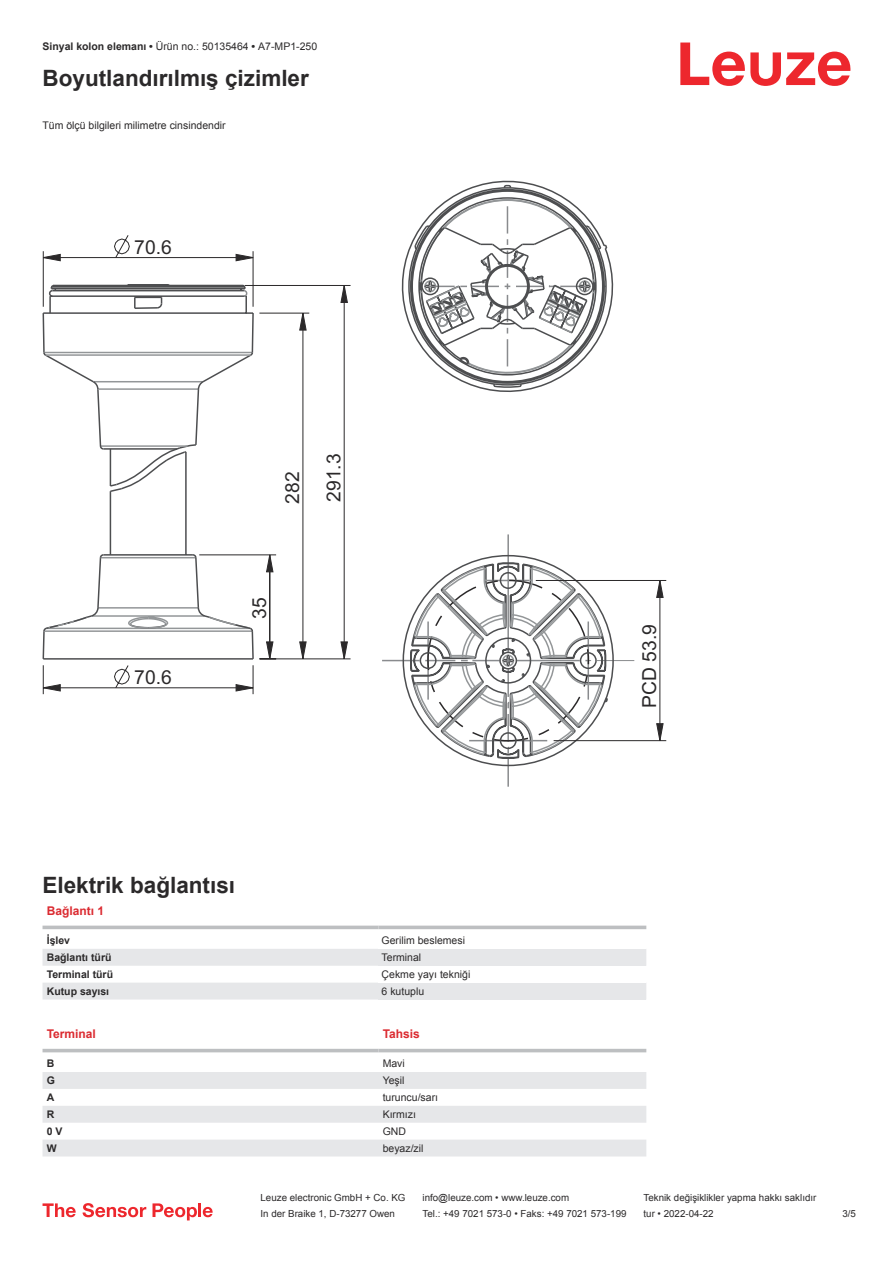
<style>
.page{position:relative;width:893px;height:1263px;background:#fff}
.page>*{position:absolute;margin:0;border:0;box-sizing:border-box;transform-origin:0 0}
.t1{font:700 22.5px "Arial";color:#2b292a}
.t2{font:19.35px/41.2px "Arial";color:#2b292a}
.t3{font:700 12px "Arial";color:#db2a30}
.t4{font:10.5px "Arial";color:#2b292a}
.t5{font:700 10.5px "Arial";color:#2b292a}
.t6{font:9.75px "Arial";color:#2b292a}
.s1{font-weight:700}
</style>
<div class="page">
<svg style="left:680px;top:43px;width:170px;height:43px"></svg>
<svg style="left:43px;top:925px;width:603px;height:5px"></svg>
<svg style="left:43px;top:949px;width:335px;height:50px"></svg>
<hr style="left:43px;top:926px;width:335px;height:3px;background:#bdbfc1">
<hr style="left:378px;top:926px;width:268px;height:3px;background:#bdbfc1">
<div style="left:378px;top:949px;width:268px;height:17px;background:#e6e7e9"></div>
<div style="left:378px;top:983px;width:268px;height:16px;background:#e6e7e9"></div>
<svg style="left:43px;top:1048px;width:603px;height:5px"></svg>
<svg style="left:43px;top:1072px;width:603px;height:84px;fill:#e6e7e9"></svg>
<hr style="left:43px;top:1049px;width:335px;height:3px;background:#bdbfc1">
<hr style="left:378px;top:1049px;width:268px;height:3px;background:#bdbfc1">
<svg style="left:43px;top:1203px;width:33px;height:14px"></svg>
<svg style="left:83px;top:1203px;width:63px;height:14px"></svg>
<svg style="left:153px;top:1203px;width:44px;height:17px"></svg>
<hr style="left:198px;top:1203px;width:3px;height:14px;background:#ed272d">
<svg style="left:203px;top:1207px;width:10px;height:10px"></svg>
<svg style="left:43px;top:181px;width:624px;height:606px"></svg>
<hr style="left:259px;top:658px;width:92px;height:1px;background:#2b292a">
<hr style="left:43px;top:251px;width:1px;height:56px;background:#2b292a">
<hr style="left:259px;top:313px;width:50px;height:1px;background:#2b292a">
<hr style="left:253px;top:251px;width:1px;height:56px;background:#2b292a">
<hr style="left:245px;top:285px;width:106px;height:1px;background:#2b292a">
<hr style="left:303px;top:313px;width:1px;height:346px;background:#2b292a">
<hr style="left:344px;top:285px;width:1px;height:374px;background:#2b292a">
<hr style="left:43px;top:257px;width:210px;height:1px;background:#2b292a">
<hr style="left:43px;top:687px;width:210px;height:1px;background:#2b292a">
<svg style="left:43px;top:665px;width:18px;height:29px"></svg>
<hr style="left:199px;top:554px;width:77px;height:1px;background:#2b292a">
<svg style="left:235px;top:641px;width:41px;height:53px"></svg>
<hr style="left:269px;top:555px;width:1px;height:104px;background:#2b292a">
<hr style="left:554px;top:740px;width:112px;height:1px;background:#2b292a">
<hr style="left:536px;top:580px;width:130px;height:1px;background:#2b292a">
<hr style="left:659px;top:580px;width:1px;height:161px;background:#2b292a">
<svg style="left:410px;top:184px;width:199px;height:576px"></svg>
<p class="t4" style="left:43px;top:43px;width:276px"><span class="s1">Sinyal kolon elemanı •</span> Ürün no.: 50135464 <span class="s1">•</span> A7-MP1-250</p>
<h1 class="t1" style="left:43px;top:63px;width:268px">Boyutlandırılmış çizimler</h1>
<p class="t4" style="left:43px;top:118px;width:185px">Tüm ölçü bilgileri milimetre cinsindendir</p>
<h2 class="t2" style="left:134px;top:227px;width:39px">70.6</h2>
<h2 class="t2" style="left:134px;top:657px;width:39px">70.6</h2>
<h2 class="t2" style="left:272px;top:504px;width:52px;rotate:-90deg">282<br>291.3</h2>
<h2 class="t2" style="left:239px;top:619px;width:23px;rotate:-90deg">35</h2>
<h1 class="t1" style="left:43px;top:869px;width:194px">Elektrik bağlantısı</h1>
<p class="t3" style="left:47px;top:902px;width:59px">Bağlantı 1</p>
<p class="t5" style="left:47px;top:933px;width:25px">İşlev</p>
<p class="t4" style="left:382px;top:933px;width:85px">Gerilim beslemesi</p>
<p class="t5" style="left:47px;top:950px;width:66px">Bağlantı türü</p>
<p class="t4" style="left:382px;top:950px;width:41px">Terminal</p>
<p class="t5" style="left:47px;top:967px;width:68px">Terminal türü</p>
<p class="t4" style="left:382px;top:967px;width:90px">Çekme yayı tekniği</p>
<p class="t5" style="left:47px;top:984px;width:64px">Kutup sayısı</p>
<p class="t4" style="left:382px;top:984px;width:44px">6 kutuplu</p>
<p class="t3" style="left:47px;top:1029px;width:51px">Terminal</p>
<p class="t3" style="left:383px;top:1029px;width:39px">Tahsis</p>
<p class="t5" style="left:47px;top:1060px;width:9px">B</p>
<p class="t4" style="left:383px;top:1060px;width:24px">Mavi</p>
<p class="t5" style="left:47px;top:1076px;width:10px">G</p>
<p class="t4" style="left:383px;top:1073px;width:23px">Yeşil</p>
<p class="t5" style="left:47px;top:1093px;width:9px">A</p>
<p class="t4" style="left:383px;top:1090px;width:57px">turuncu/sarı</p>
<p class="t5" style="left:47px;top:1110px;width:9px">R</p>
<p class="t4" style="left:383px;top:1107px;width:35px">Kırmızı</p>
<p class="t5" style="left:47px;top:1127px;width:17px">0 V</p>
<p class="t4" style="left:383px;top:1124px;width:25px">GND</p>
<p class="t5" style="left:47px;top:1144px;width:11px">W</p>
<p class="t4" style="left:383px;top:1141px;width:42px">beyaz/zil</p>
<h2 class="t2" style="left:629px;top:708px;width:85px;rotate:-90deg">PCD 53.9</h2>
<p class="t6" style="left:261px;top:1191px;width:146px">Leuze electronic GmbH + Co. KG</p>
<p class="t6" style="left:423px;top:1191px;width:148px">info@leuze.com • www.leuze.com</p>
<p class="t6" style="left:644px;top:1191px;width:174px">Teknik değişiklikler yapma hakkı saklıdır</p>
<p class="t6" style="left:261px;top:1207px;width:136px">In der Braike 1, D-73277 Owen</p>
<p class="t6" style="left:423px;top:1207px;width:205px">Tel.: +49 7021 573-0 • Faks: +49 7021 573-199</p>
<p class="t6" style="left:644px;top:1207px;width:72px">tur • 2022-04-22</p>
<p class="t6" style="left:842px;top:1210px;width:15px">3 /5</p>
</div>
